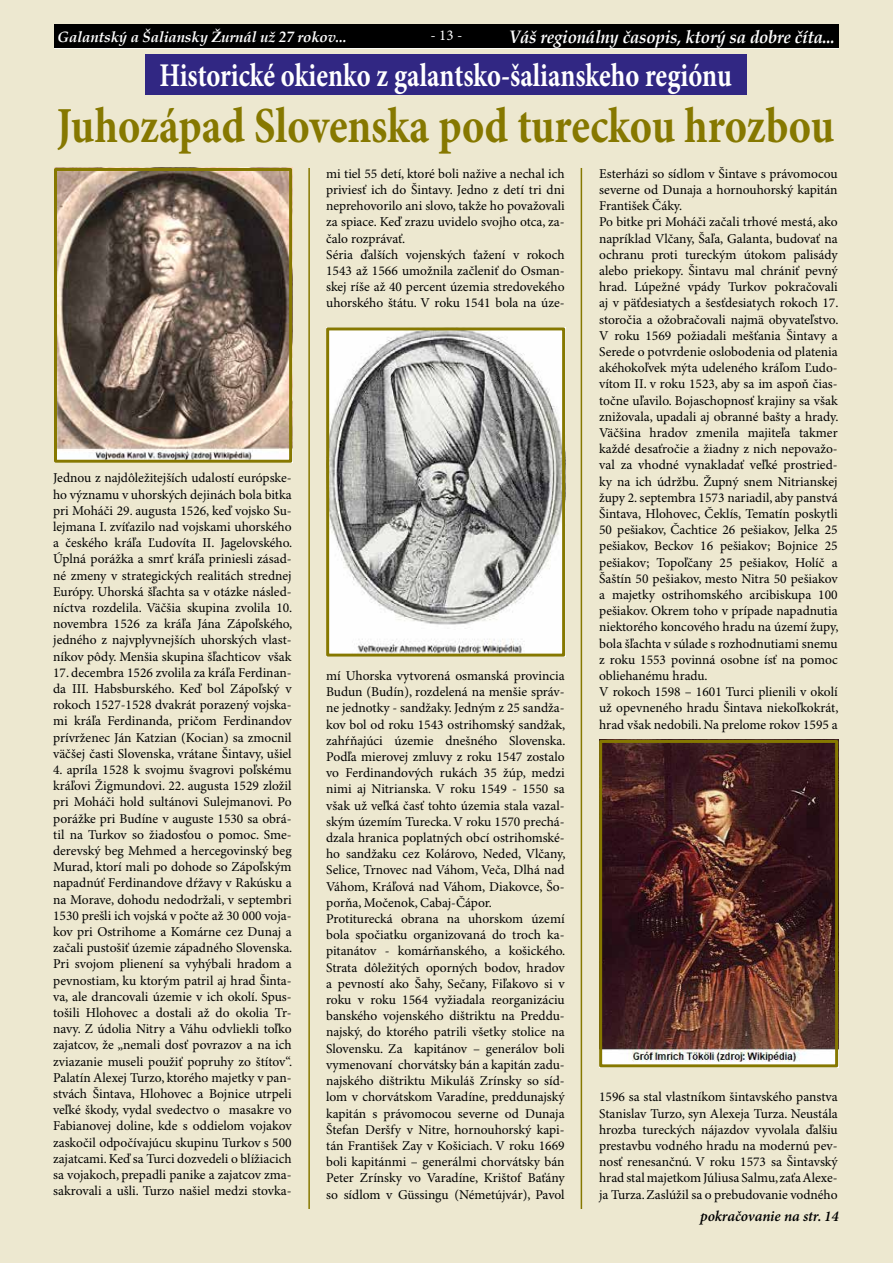
<style>
.page{position:relative;width:893px;height:1263px;background:#ede8d0}
.page>*{position:absolute;margin:0;border:0;box-sizing:border-box;transform-origin:0 0}
.t1{font:700 50.55px "Minion Pro";color:#867800;scale:.84 1}
.t2{font:700 33.15px "Minion Pro";color:#fff;scale:.8 1}
.t3{font:italic 700 18px "Book Antiqua";letter-spacing:-.01em;color:#fff;scale:.93 1}
.t4{font:italic 700 15px "Book Antiqua";letter-spacing:-.01em;color:#fff}
.t5{font:italic 600 15px "Minion Pro";letter-spacing:-.005em;color:#000}
.t6{font:15px "Minion Pro";color:#fff}
.t7{font:13.5px/16.2px "Minion Pro";color:#000;text-align:justify}
</style>
<div class="page">
<div style="left:145px;top:54px;width:601px;height:40px;background:#312783"></div>
<img style="left:58px;top:172px;width:230px;height:287px">
<div style="left:54px;top:168px;width:238px;height:295px;border:3px solid #867800"></div>
<img style="left:330px;top:331px;width:231px;height:322px">
<div style="left:326px;top:327px;width:239px;height:330px;border:3px solid #867800"></div>
<img style="left:603px;top:744px;width:231px;height:319px">
<div style="left:599px;top:740px;width:239px;height:327px;border:3px solid #867800"></div>
<hr style="left:308px;top:168px;width:2px;height:1041px;background:#867800">
<hr style="left:581px;top:168px;width:1px;height:1041px;background:#867800">
<hr style="left:54px;top:47px;width:785px;height:2px;background:#fff">
<div style="left:54px;top:24px;width:785px;height:24px;background:#000"></div>
<p class="t4" style="left:58px;top:27px;width:291px">Galantský a Šaliansky Žurnál už 27 rokov...</p>
<p class="t6" style="left:431px;top:26px;width:33px">- 13 -</p>
<h3 class="t3" style="left:509px;top:24px;width:352px">Váš regionálny časopis, ktorý sa dobre číta...</h3>
<h2 class="t2" style="left:159px;top:56px;width:717px">Historické okienko z galantsko-šalianskeho regiónu</h2>
<h1 class="t1" style="left:57px;top:96px;width:927px">Juhozápad Slovenska pod tureckou hrozbou</h1>
<p class="t7" style="left:53px;top:470px;width:241px">Jednou z najdôležitejších udalostí európske&shy;ho významu v uhorských dejinách bola bitka pri Moháči 29. augusta 1526, keď vojsko Su&shy;lejmana I. zvíťazilo nad vojskami uhorského a českého kráľa Ľudovíta II. Jagelovského.<br>Úplná porážka a smrť kráľa priniesli zásad&shy;né zmeny v strategických realitách strednej Európy. Uhorská šľachta sa v otázke násled&shy;níctva rozdelila. Väčšia skupina zvolila 10. novembra 1526 za kráľa Jána Zápoľského, jedného z najvplyvnejších uhorských vlast&shy;níkov pôdy. Menšia skupina šľachticov však</p>
<p class="t7" style="left:53px;top:665px;width:240px">17. decembra 1526 zvolila za kráľa Ferdinan&shy;da III. Habsburského. Keď bol Zápoľský v rokoch 1527-1528 dvakrát porazený vojska&shy;mi kráľa Ferdinanda, pričom Ferdinandov prívrženec Ján Katzian (Kocian) sa zmocnil väčšej časti Slovenska, vrátane Šintavy, ušiel</p>
<p class="t7" style="left:53px;top:762px;width:241px">4. apríla 1528 k svojmu švagrovi poľskému kráľovi Žigmundovi. 22. augusta 1529 zložil pri Moháči hold sultánovi Sulejmanovi. Po porážke pri Budíne v auguste 1530 sa obrá&shy;til na Turkov so žiadosťou o pomoc. Sme&shy;derevský beg Mehmed a hercegovinský beg Murad, ktorí mali po dohode so Zápoľským napadnúť Ferdinandove dŕžavy v Rakúsku a na Morave, dohodu nedodržali, v septembri 1530 prešli ich vojská v počte až 30 000 voja&shy;kov pri Ostrihome a Komárne cez Dunaj a začali pustošiť územie západného Slovenska.<br>Pri svojom plienení sa vyhýbali hradom a pevnostiam, ku ktorým patril aj hrad Šinta&shy;va, ale drancovali územie v ich okolí. Spus&shy;tošili Hlohovec a dostali až do okolia Tr&shy;navy. Z údolia Nitry a Váhu odvliekli toľko zajatcov, že „nemali dosť povrazov a na ich zviazanie museli použiť popruhy zo štítov“.<br>Palatín Alexej Turzo, ktorého majetky v pan&shy;stvách Šintava, Hlohovec a Bojnice utrpeli veľké škody, vydal svedectvo o masakre vo Fabianovej doline, kde s oddielom vojakov zaskočil odpočívajúcu skupinu Turkov s 500 zajatcami. Keď sa Turci dozvedeli o blížiacich sa vojakoch, prepadli panike a zajatcov zma&shy;sakrovali a ušli. Turzo našiel medzi stovka-</p>
<p class="t7" style="left:326px;top:166px;width:240px;text-align:left">mi tiel 55 detí, ktoré boli nažive a nechal ich priviesť ich do Šintavy. Jedno z detí tri dni neprehovorilo ani slovo, takže ho považovali za spiace. Keď zrazu uvidelo svojho otca, za&shy;čalo rozprávať.<br>Séria ďalších vojenských ťažení v rokoch 1543 až 1566 umožnila začleniť do Osman&shy;skej ríše až 40 percent územia stredovekého uhorského štátu. V roku 1541 bola na úze-</p>
<p class="t7" style="left:326px;top:668px;width:241px;text-align:left">mí Uhorska vytvorená osmanská provincia Budun (Budín), rozdelená na menšie správ&shy;ne jednotky - sandžaky. Jedným z 25 sandža&shy;kov bol od roku 1543 ostrihomský sandžak, zahŕňajúci územie dnešného Slovenska.<br>Podľa mierovej zmluvy z roku 1547 zostalo vo Ferdinandových rukách 35 žúp, medzi nimi aj Nitrianska. V roku 1549 - 1550 sa však už veľká časť tohto územia stala vazal&shy;ským územím Turecka. V roku 1570 prechá&shy;dzala hranica poplatných obcí ostrihomské&shy;ho sandžaku cez Kolárovo, Neded, Vlčany, Selice, Trnovec nad Váhom, Veča, Dlhá nad Váhom, Kráľová nad Váhom, Diakovce, Šo&shy;porňa, Močenok, Cabaj-Čápor.<br>Protiturecká obrana na uhorskom území bola spočiatku organizovaná do troch ka&shy;pitanátov - komárňanského, a košického.<br>Strata dôležitých oporných bodov, hradov a pevností ako Šahy, Sečany, Fiľakovo si v roku v roku 1564 vyžiadala reorganizáciu banského vojenského dištriktu na Preddu&shy;najský, do ktorého patrili všetky stolice na Slovensku. Za kapitánov – generálov boli vymenovaní chorvátsky bán a kapitán zadu&shy;najského dištriktu Mikuláš Zrínsky so síd&shy;lom v chorvátskom Varadíne, preddunajský kapitán s právomocou severne od Dunaja Štefan Deršfy v Nitre, hornouhorský kapi&shy;tán František Zay v Košiciach. V roku 1669 boli kapitánmi – generálmi chorvátsky bán Peter Zrínsky vo Varadíne, Krištof Baťány so sídlom v Güssingu (Németújvár), Pavol</p>
<p class="t7" style="left:599px;top:166px;width:241px;text-align:left">Esterházi so sídlom v Šintave s právomocou severne od Dunaja a hornouhorský kapitán František Čáky.<br>Po bitke pri Moháči začali trhové mestá, ako napríklad Vlčany, Šaľa, Galanta, budovať na ochranu proti tureckým útokom palisády alebo priekopy. Šintavu mal chrániť pevný hrad. Lúpežné vpády Turkov pokračovali aj v päťdesiatych a šesťdesiatych rokoch 17. storočia a ožobračovali najmä obyvateľstvo.<br>V roku 1569 požiadali mešťania Šintavy a Serede o potvrdenie oslobodenia od platenia akéhokoľvek mýta udeleného kráľom Ľudo&shy;vítom II. v roku 1523, aby sa im aspoň čias&shy;točne uľavilo. Bojaschopnosť krajiny sa však znižovala, upadali aj obranné bašty a hrady.<br>Väčšina hradov zmenila majiteľa takmer každé desaťročie a žiadny z nich nepovažo&shy;val za vhodné vynakladať veľké prostried&shy;ky na ich údržbu. Župný snem Nitrianskej župy 2. septembra 1573 nariadil, aby panstvá Šintava, Hlohovec, Čeklís, Tematín poskytli 50 pešiakov, Čachtice 26 pešiakov, Jelka 25 pešiakov, Beckov 16 pešiakov; Bojnice 25 pešiakov; Topoľčany 25 pešiakov, Holíč a Šaštín 50 pešiakov, mesto Nitra 50 pešiakov a majetky ostrihomského arcibiskupa 100 pešiakov. Okrem toho v prípade napadnutia niektorého koncového hradu na území župy, bola šľachta v súlade s rozhodnutiami snemu z roku 1553 povinná osobne ísť na pomoc obliehanému hradu.<br>V rokoch 1598 – 1601 Turci plienili v okolí už opevneného hradu Šintava niekoľkokrát, hrad však nedobili. Na prelome rokov 1595 a</p>
<p class="t7" style="left:599px;top:1089px;width:240px">1596 sa stal vlastníkom šintavského panstva Stanislav Turzo, syn Alexeja Turza. Neustála hrozba tureckých nájazdov vyvolala ďalšiu prestavbu vodného hradu na modernú pev&shy;nosť renesančnú. V roku 1573 sa Šintavský hrad stal majetkom Júliusa Salmu, zaťa Alexe&shy;ja Turza. Zaslúžil sa o prebudovanie vodného</p>
<p class="t5" style="left:700px;top:1207px;width:140px">pokračovanie na str. 14</p>
</div>
